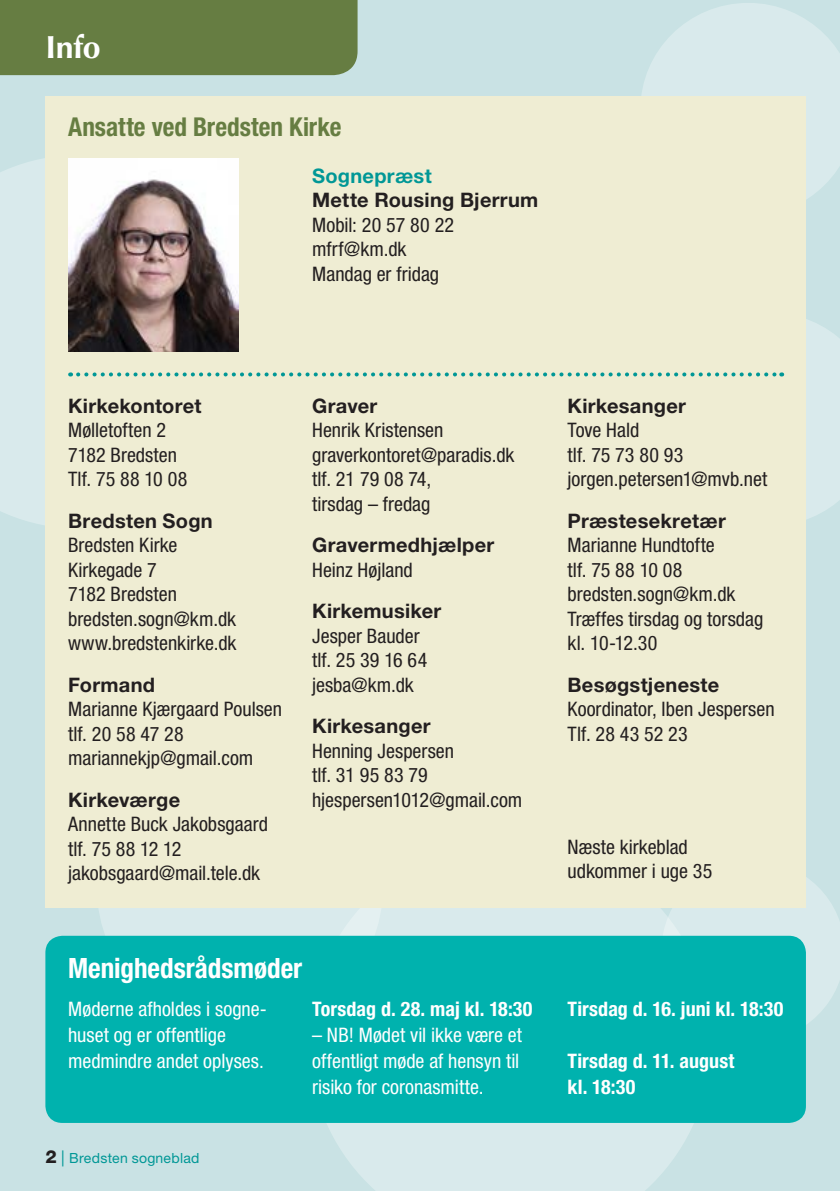
<style>
.page{position:relative;width:840px;height:1191px;background:#fff}
.page>*{position:absolute;margin:0;border:0;box-sizing:border-box;transform-origin:0 0}
.t1{font:700 32px "Optima";color:#fff}
.t2{font:700 condensed 28px "Helvetica Neue LT Std";color:#fff}
.t3{font:700 condensed 26px "Helvetica Neue LT Std";color:#667d42}
.t4{font:condensed 20px/24.4px "Helvetica Neue LT Std";color:#231f20}
.t5{font:700 20px "Helvetica Neue LT Std";letter-spacing:.015em;color:#231f20}
.t6{font:condensed 20px/26px "Helvetica Neue LT Std";color:#fff}
.t7{font:700 condensed 20px/26px "Helvetica Neue LT Std";letter-spacing:.005em;color:#fff}
.t8{font:700 20px "Helvetica Neue LT Std";letter-spacing:.015em;color:#009796}
.t9{font:14px "Helvetica Neue LT Std";letter-spacing:.02em;color:#009796}
.s1{font-weight:800;font-size:18px;color:#231f20}
.s2{font-size:16px}
</style>
<div class="page">
<div style="left:0;top:0;width:839px;height:1191px;background:#c9e2e4"></div>
<div style="left:0;top:158px;width:45px;height:367px;background:#d9eaec"></div>
<div style="left:97px;top:744px;width:285px;height:286px;background:#d9eaec;border-radius:50%"></div>
<svg style="left:309px;top:907px;width:385px;height:284px;fill:#d9eaec"></svg>
<svg style="left:642px;top:3px;width:197px;height:213px;fill:#d9eaec"></svg>
<svg style="left:661px;top:860px;width:178px;height:181px"></svg>
<div style="left:0;top:0;width:357px;height:75px;background:#667d42"></div>
<div style="left:45px;top:96px;width:760px;height:811px;background:#efedd3"></div>
<img style="left:68px;top:159px;width:170px;height:192px">
<svg style="left:78px;top:312px;width:761px;height:214px"></svg>
<div style="left:45px;top:935px;width:760px;height:188px;background:#00b2ae;border-radius:17px"></div>
<h1 class="t1" style="left:45px;top:28px;width:57px">Info</h1>
<h3 class="t3" style="left:68px;top:111px;width:274px">Ansatte ved Bredsten Kirke</h3>
<p class="t8" style="left:312px;top:163px;width:121px">Sognepræst</p>
<p class="t5" style="left:312px;top:188px;width:227px">Mette Rousing Bjerrum</p>
<p class="t4" style="left:312px;top:212px;width:143px">Mobil: 20 57 80 22 mfrf@km.dk<br>Mandag er fridag</p>
<p class="t5" style="left:68px;top:393px;width:135px">Kirkekontoret</p>
<p class="t4" style="left:68px;top:418px;width:121px">Mølletoften 2<br>7182 Bredsten<br>Tlf. 75 88 10 08</p>
<p class="t5" style="left:68px;top:508px;width:146px">Bredsten Sogn</p>
<p class="t4" style="left:68px;top:532px;width:170px">Bredsten Kirke<br>Kirkegade 7<br>7182 Bredsten bredsten.sogn@km.dk www.bredstenkirke.dk</p>
<p class="t5" style="left:68px;top:672px;width:88px">Formand</p>
<p class="t4" style="left:68px;top:696px;width:215px">Marianne Kjærgaard Poulsen tlf. 20 58 47 28 mariannekjp@gmail.com</p>
<p class="t5" style="left:68px;top:787px;width:113px">Kirkeværge</p>
<p class="t4" style="left:68px;top:812px;width:201px">Annette Buck Jakobsgaard tlf. 75 88 12 12 jakobsgaard@mail.tele.dk</p>
<p class="t5" style="left:312px;top:393px;width:67px">Graver</p>
<p class="t4" style="left:312px;top:418px;width:204px">Henrik Kristensen graverkontoret@paradis.dk tlf. 21 79 08 74,<br>tirsdag – fredag</p>
<p class="t5" style="left:312px;top:532px;width:184px">Gravermedhjælper</p>
<p class="t4" style="left:312px;top:557px;width:102px">Heinz Højland</p>
<p class="t5" style="left:312px;top:598px;width:131px">Kirkemusiker</p>
<p class="t4" style="left:312px;top:623px;width:117px">Jesper Bauder tlf. 25 39 16 64 jesba@km.dk</p>
<p class="t5" style="left:312px;top:713px;width:120px">Kirkesanger</p>
<p class="t4" style="left:312px;top:738px;width:212px">Henning Jespersen<br>tlf. 31 95 83 79 hjespersen1012@gmail.com</p>
<h2 class="t2" style="left:68px;top:951px;width:235px">Menighedsrådsmøder</h2>
<p class="t6" style="left:68px;top:995px;width:198px">Møderne afholdes i sogne&shy;huset og er offentlige medmindre andet oplyses.</p>
<p class="t7" style="left:312px;top:995px;width:222px">Torsdag d. 28. maj kl. 18:30</p>
<p class="t6" style="left:312px;top:1021px;width:211px">– NB! Mødet vil ikke være et offentligt møde af hensyn til risiko for coronasmitte.</p>
<p class="t9" style="left:45px;top:1149px;width:155px"><span class="s1">2</span> <span class="s2">|</span> Bredsten sogneblad</p>
<p class="t5" style="left:567px;top:393px;width:120px">Kirkesanger</p>
<p class="t4" style="left:567px;top:418px;width:201px">Tove Hald<br>tlf. 75 73 80 93 jorgen.petersen1@mvb.net</p>
<p class="t5" style="left:567px;top:508px;width:160px">Præstesekretær</p>
<p class="t4" style="left:567px;top:533px;width:197px">Marianne Hundtofte<br>tlf. 75 88 10 08 bredsten.sogn@km.dk<br>Træffes tirsdag og torsdag kl. 10-12.30</p>
<p class="t5" style="left:567px;top:672px;width:153px">Besøgstjeneste</p>
<p class="t4" style="left:567px;top:697px;width:208px">Koordinator, Iben Jespersen<br>Tlf. 28 43 52 23</p>
<p class="t4" style="left:567px;top:834px;width:146px">Næste kirkeblad udkommer i uge 35</p>
<p class="t7" style="left:567px;top:995px;width:217px">Tirsdag d. 16. juni kl. 18:30</p>
<p class="t7" style="left:567px;top:1047px;width:168px">Tirsdag d. 11. august kl. 18:30</p>
</div>
